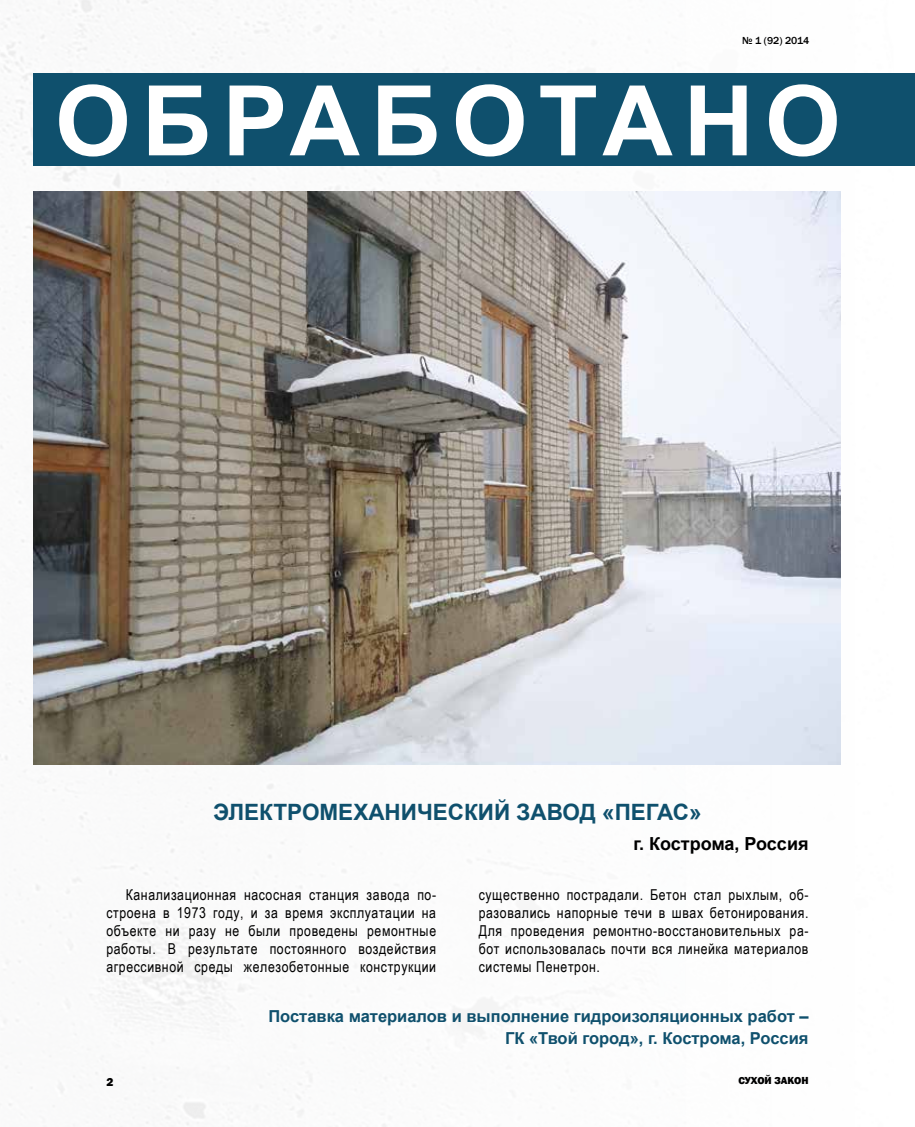
<style>
.page{position:relative;width:915px;height:1127px;background:#fff}
.page>*{position:absolute;margin:0;border:0;box-sizing:border-box;transform-origin:0 0}
.t1{font:700 97.5px "Arial";letter-spacing:.11em;color:#fff}
.t2{font:700 22.5px "Arial";color:#0f506d}
.t3{font:700 18px "Arial";letter-spacing:-.015em;color:#000}
.t4{font:700 16.5px/21.8px "Arial";color:#0f506d;text-align:right}
.t5{font:15px/18px "Arial Narrow";letter-spacing:.04em;color:#000;text-align:justify}
.t6{font:800 12px "Franklin Gothic";color:#000}
.t7{font:500 10.5px "Franklin Gothic";color:#000}
.t8{font:800 10.5px "Franklin Gothic";color:#000}
</style>
<div class="page">
<img style="left:0;top:0;width:914px;height:1127px">
<div style="left:33px;top:74px;width:881px;height:92px;background:#0f506d"></div>
<img style="left:33px;top:191px;width:807px;height:574px">
<p class="t7" style="left:741px;top:34px;width:69px">№ 1 (92) 2014</p>
<h1 class="t1" style="left:55px;top:56px;width:787px">ОБРАБОТАНО</h1>
<h2 class="t2" style="left:213px;top:797px;width:77px">Электроме</h2>
<h2 class="t2" style="left:353px;top:797px;width:350px">хан ический завод «Пегас»</h2>
<p class="t3" style="left:633px;top:832px;width:177px">г. Кострома, Россия</p>
<p class="t5" style="left:106px;top:885px;width:331px;text-indent:19px">Канализационная насосная станция завода по&shy;строена в 1973 году, и за время эксплуатации на объекте ни разу не были проведены ремонтные работы. В результате постоянного воздействия агрессивной среды железобетонные конструкции</p>
<p class="t5" style="left:478px;top:885px;width:331px">существенно пострадали. Бетон стал рыхлым, об&shy;разовались напорные течи в швах бетонирования.<br>Для проведения ремонтно-восстановительных ра&shy;бот использовалась почти вся линейка материалов системы Пенетрон.</p>
<p class="t4" style="left:268px;top:1006px;width:541px">Поставка материалов и выполнение гидроизоляционных работ –<br>ГК «Твой город», г. Кострома, Россия</p>
<p class="t6" style="left:106px;top:1074px;width:9px">2</p>
<p class="t8" style="left:738px;top:1074px;width:72px">СУХОЙ ЗАКОН</p>
</div>
